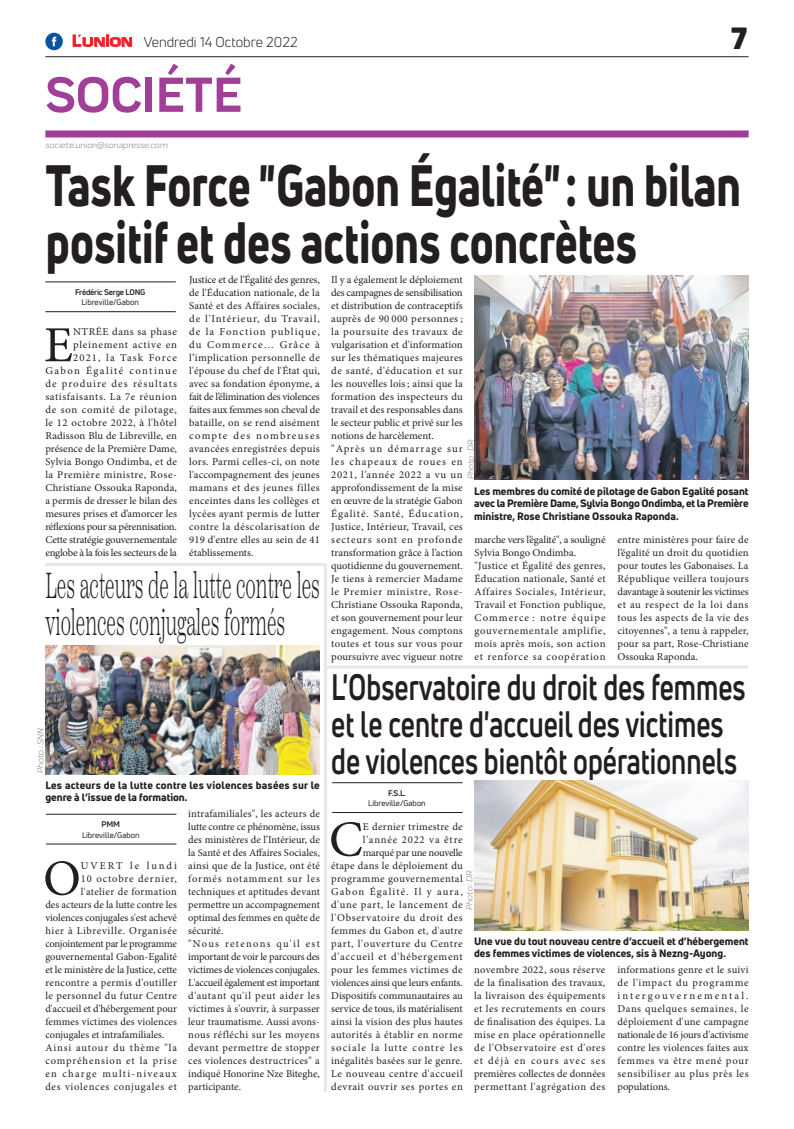
<style>
.page{position:relative;width:794px;height:1129px;background:#fff}
.page>*{position:absolute;margin:0;border:0;box-sizing:border-box;transform-origin:0 0}
.t1{font:800 57px/57px "Uni Neue";color:#231f20;scale:.76 1}
.t2{font:700 51px "Praktika";color:#a13e97}
.t3{font:50.5px "Minion Pro";color:#231f20}
.t4{font:700 36px/37px "Uni Neue";color:#231f20;scale:.75 1}
.t5{font:300 36px/37px "Scotch Text";color:#231f20;scale:.51 1}
.t6{font:900 30px "Uni Neue";color:#231f20}
.t7{font:14px "Uni Neue";color:#231f20}
.t8{font:10.5px/13px "Minion Pro";letter-spacing:.015em;color:#231f20;text-align:justify}
.t9{font:10.5px/13px "Minion Pro";letter-spacing:.035em;color:#231f20;text-align:right}
.t10{font:800 10.5px/12.6px "Uni Neue";color:#231f20}
.t11{font:10.5px "Minion Pro";letter-spacing:-.005em;color:#231f20}
.t12{font:800 10.5px/12.6px "Uni Neue";letter-spacing:.02em;color:#231f20}
.t13{font:10.5px "Minion Pro";letter-spacing:.04em;color:#231f20}
.t14{font:10.5px "Minion Pro";letter-spacing:.08em;color:#231f20}
.t15{font:10.5px "Minion Pro";letter-spacing:-.01em;color:#231f20}
.t16{font:10.5px "Minion Pro";letter-spacing:-.025em;color:#231f20}
.t17{font:10.5px "Minion Pro";letter-spacing:.06em;color:#231f20}
.t18{font:10.5px "Minion Pro";letter-spacing:.07em;color:#231f20}
.t19{font:10.5px "Minion Pro";letter-spacing:.085em;color:#231f20}
.t20{font:10.5px "Minion Pro";letter-spacing:.115em;color:#231f20}
.t21{font:10.5px "Minion Pro";letter-spacing:.19em;color:#231f20}
.t22{font:italic 9px "Praktika";color:#818386}
.t23{font:8px "Uni Neue";color:#231f20}
.t24{font:700 8px "Uni Neue";letter-spacing:-.02em;color:#231f20}
.s1{font-family:"Eurostile";font-weight:600;font-size:15px;color:#ee1d23}
.s2{font-family:"Eurostile";font-weight:600;font-size:11.4px;color:#ee1d23}
</style>
<div class="page">
<hr style="left:45px;top:56px;width:703px;height:1px;background:#231f20">
<svg style="left:72px;top:34px;width:60px;height:13px"></svg>
<div style="left:45px;top:33px;width:18px;height:17px;background:#08549e;border-radius:50%"></div>
<svg style="left:52px;top:37px;width:4px;height:9px"></svg>
<div style="left:45px;top:130px;width:703px;height:7px;background:#a13e97"></div>
<hr style="left:332px;top:811px;width:130px;height:1px;background:#231f20">
<hr style="left:332px;top:782px;width:130px;height:1px;background:#231f20">
<img style="left:474px;top:780px;width:274px;height:150px">
<hr style="left:325px;top:665px;width:423px;height:3px;background:#e7e8e2">
<hr style="left:45px;top:311px;width:131px;height:1px;background:#231f20">
<hr style="left:45px;top:282px;width:131px;height:1px;background:#231f20">
<img style="left:474px;top:275px;width:274px;height:205px">
<hr style="left:46px;top:843px;width:130px;height:1px;background:#231f20">
<hr style="left:46px;top:813px;width:130px;height:1px;background:#231f20">
<img style="left:45px;top:645px;width:275px;height:129px">
<hr style="left:45px;top:563px;width:280px;height:3px;background:#e7e8e2">
<hr style="left:324px;top:564px;width:3px;height:527px;background:#e7e8e2">
<h3 class="t7" style="left:72px;top:33px;width:227px"><span class="s1">L</span><span class="s2">UNION</span> Vendredi 14 Octobre 2022</h3>
<h3 class="t6" style="left:731px;top:17px;width:18px">7</h3>
<h2 class="t2" style="left:45px;top:54px;width:198px">SOCIÉTÉ</h2>
<p class="t22" style="left:45px;top:139px;width:124px">societe.union@sonapresse.com</p>
<h1 class="t1" style="left:46px;top:156px;width:916px">Task Force "Gabon Égalité": un bilan positif et des actions concrètes</h1>
<p class="t24" style="left:75px;top:287px;width:72px">Frédéric Serge LONG</p>
<p class="t23" style="left:82px;top:297px;width:59px">Libreville/Gabon</p>
<p class="t8" style="left:189px;top:273px;width:132px">Justice et de l'Égalité des genres, de l'Éducation nationale, de la Santé et des Affaires sociales, de l'Intérieur, du Travail, de la Fonction publique, du Commerce… Grâce à l’implication personnelle de l'épouse du chef de l'État qui, avec sa fondation éponyme, a fait de l’élimination des violences faites aux femmes son cheval de bataille, on se rend aisément compte des nombreuses avancées enregistrées depuis lors. Parmi celles-ci, on note l'accompagnement des jeunes mamans et des jeunes filles enceintes dans les collèges et lycées ayant permis de lutter contre la déscolarisation de 919 d'entre elles au sein de 41 établissements.</p>
<p class="t8" style="left:331px;top:273px;width:133px;text-align:left">Il y a également le déploiement des campagnes de sensibilisation et distribution de contraceptifs auprès de 90 000 personnes ; la poursuite des travaux de vulgarisation et d'information sur les thématiques majeures de santé, d'éducation et sur les nouvelles lois; ainsi que la formation des inspecteurs du travail et des responsables dans le secteur public et privé sur les notions de harcèlement. "Après un démarrage sur les chapeaux de roues en<br>2021, l’année 2022 a vu un approfondissement de la mise en œuvre de la stratégie Gabon<br>Égalité. Santé, Éducation,<br>Justice, Intérieur, Travail, ces secteurs sont en profonde transformation grâce à l’action quotidienne du gouvernement.<br>Je tiens à remercier Madame le Premier ministre, Rose-<br>Christiane Ossouka Raponda, et son gouvernement pour leur engagement. Nous comptons toutes et tous sur vous pour poursuivre avec vigueur notre</p>
<p class="t8" style="left:45px;top:325px;width:133px;text-align:right">NTRÉE dans sa phase pleinement active en<br>2021, la Task Force<br>Gabon Égalité continue de produire des résultats satisfaisants. La 7e réunion de son comité de pilotage, le 12 octobre 2022, à l'hôtel<br>Radisson Blu de Libreville, en présence de la Première Dame,<br>Sylvia Bongo Ondimba, et de la Première ministre, Rose-<br>Christiane Ossouka Raponda, a permis de dresser le bilan des mesures prises et d’amorcer les réflexions pour sa pérennisation.<br>Cette stratégie gouvernementale englobe à la fois les secteurs de la</p>
<h3 class="t3" style="left:44px;top:311px;width:31px">E</h3>
<p class="t22" style="left:464px;top:479px;width:41px;rotate:-90deg">Photo : DR</p>
<p class="t10" style="left:474px;top:484px;width:276px;text-align:justify">Les membres du comité de pilotage de Gabon Egalité posant avec la Première Dame, Sylvia Bongo Ondimba, et la Première ministre, Rose Christiane Ossouka Raponda.</p>
<p class="t8" style="left:474px;top:533px;width:133px;text-align:left">marche vers l’égalité", a souligné<br>Sylvia Bongo Ondimba. "Justice et Égalité des genres,<br>Éducation nationale, Santé et<br>Affaires Sociales, Intérieur,<br>Travail et Fonction publique,<br>Commerce : notre équipe gouvernementale amplifie, mois après mois, son action et renforce sa coopération</p>
<p class="t8" style="left:617px;top:533px;width:133px">entre ministères pour faire de l’égalité un droit du quotidien pour toutes les Gabonaises. La République veillera toujours davantage à soutenir les victimes et au respect de la loi dans tous les aspects de la vie des citoyennes", a tenu à rappeler, pour sa part, Rose-Christiane Ossouka Raponda.</p>
<h3 class="t5" style="left:45px;top:567px;width:540px">Les acteurs de la lutte contre les violences conjugales formés</h3>
<p class="t22" style="left:34px;top:773px;width:47px;rotate:-90deg">Photo : SNN</p>
<p class="t12" style="left:45px;top:778px;width:276px">Les acteurs de la lutte contre les violences basées sur le genre à l’issue de la formation.</p>
<p class="t24" style="left:102px;top:819px;width:20px">PMM</p>
<p class="t23" style="left:82px;top:829px;width:59px">Libreville/Gabon</p>
<h3 class="t3" style="left:43px;top:844px;width:39px">O</h3>
<p class="t21" style="left:81px;top:858px;width:98px">UVERT le lundi</p>
<p class="t14" style="left:81px;top:871px;width:97px">10 octobre dernier,</p>
<p class="t9" style="left:81px;top:884px;width:98px">l'atelier de formation</p>
<p class="t8" style="left:45px;top:897px;width:133px">des acteurs de la lutte contre les</p>
<p class="t15" style="left:45px;top:910px;width:133px">violences conjugales s'est achevé</p>
<p class="t17" style="left:45px;top:923px;width:133px">hier à Libreville. Organisée</p>
<p class="t16" style="left:45px;top:936px;width:133px">conjointement par le programme</p>
<p class="t11" style="left:45px;top:949px;width:133px">gouvernemental Gabon-Egalité</p>
<p class="t11" style="left:45px;top:962px;width:133px">et le ministère de la Justice, cette</p>
<p class="t13" style="left:45px;top:975px;width:133px">rencontre a permis d'outiller</p>
<p class="t13" style="left:45px;top:988px;width:133px">le personnel du futur Centre</p>
<p class="t11" style="left:45px;top:1001px;width:133px">d'accueil et d'hébergement pour</p>
<p class="t8" style="left:45px;top:1014px;width:133px">femmes victimes des violences</p>
<p class="t8" style="left:45px;top:1027px;width:120px">conjugales et intrafamiliales.</p>
<p class="t14" style="left:45px;top:1040px;width:133px">Ainsi autour du thème "la</p>
<p class="t19" style="left:45px;top:1053px;width:133px">compréhension et la prise</p>
<p class="t20" style="left:45px;top:1066px;width:133px">en charge multi-niveaux</p>
<p class="t18" style="left:45px;top:1079px;width:133px">des violences conjugales et</p>
<p class="t8" style="left:188px;top:806px;width:133px;text-align:left">intrafamiliales", les acteurs de lutte contre ce phénomène, issus des ministères de l’Intérieur, de la Santé et des Affaires Sociales, ainsi que de la Justice, ont été formés notamment sur les techniques et aptitudes devant permettre un accompagnement optimal des femmes en quête de sécurité.<br>"Nous retenons qu'il est important de voir le parcours des victimes de violences conjugales.<br>L'accueil également est important d'autant qu'il peut aider les victimes à s'ouvrir, à surpasser leur traumatisme. Aussi avons&shy;nous réfléchi sur les moyens devant permettre de stopper ces violences destructrices" a indiqué Honorine Nze Biteghe, participante.</p>
<h3 class="t4" style="left:331px;top:668px;width:554px">L'Observatoire du droit des femmes et le centre d'accueil des victimes de violences bientôt opérationnels</h3>
<p class="t24" style="left:388px;top:787px;width:19px">F.S.L.</p>
<p class="t23" style="left:368px;top:798px;width:59px">Libreville/Gabon</p>
<h3 class="t3" style="left:329px;top:805px;width:35px">C</h3>
<p class="t9" style="left:331px;top:819px;width:133px">E dernier trimestre de l'année 2022 va être marqué par une nouvelle<br>étape dans le déploiement du programme gouvernemental<br>Gabon Égalité. Il y aura, d'une part, le lancement de l'Observatoire du droit des femmes du Gabon et, d'autre part, l'ouverture du Centre d'accueil et d'hébergement pour les femmes victimes de violences ainsi que leurs enfants.<br>Dispositifs communautaires au service de tous, ils matérialisent ainsi la vision des plus hautes autorités à établir en norme sociale la lutte contre les inégalités basées sur le genre.<br>Le nouveau centre d'accueil devrait ouvrir ses portes en</p>
<p class="t22" style="left:463px;top:909px;width:41px;rotate:-90deg">Photo : DR</p>
<p class="t10" style="left:474px;top:934px;width:276px">Une vue du tout nouveau centre d’accueil et d’hébergement des femmes victimes de violences, sis à Nezng-Ayong.</p>
<p class="t8" style="left:474px;top:962px;width:133px">novembre 2022, sous réserve de la finalisation des travaux, la livraison des équipements et les recrutements en cours de finalisation des équipes. La mise en place opérationnelle de l'Observatoire est d'ores et déjà en cours avec ses premières collectes de données permettant l'agrégation des</p>
<p class="t8" style="left:617px;top:962px;width:133px">informations genre et le suivi de l'impact du programme intergouvernemental.<br>Dans quelques semaines, le déploiement d'une campagne nationale de 16 jours d'activisme contre les violences faites aux femmes va être mené pour sensibiliser au plus près les populations.</p>
</div>
